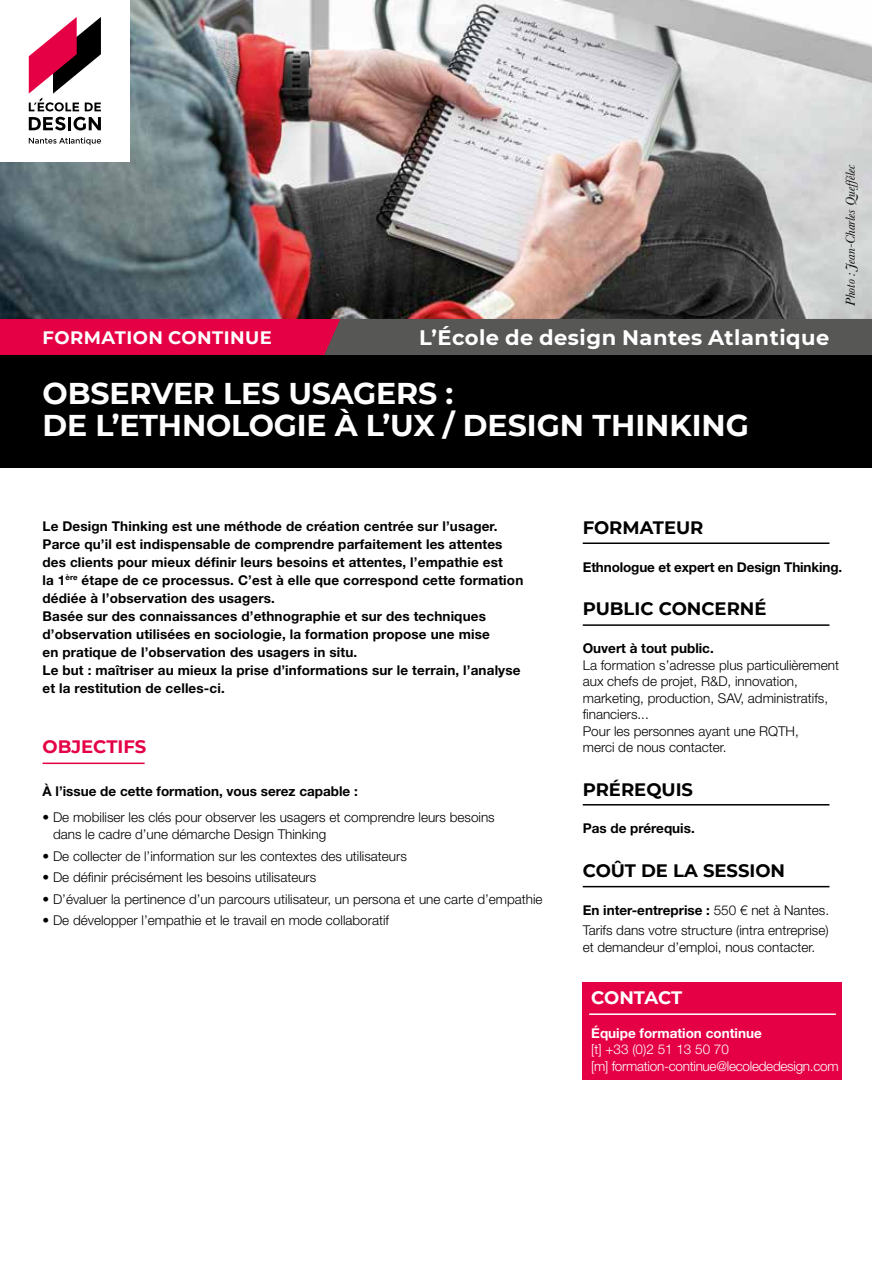
<style>
.page{position:relative;width:872px;height:1263px;background:#fff}
.page>*{position:absolute;margin:0;border:0;box-sizing:border-box;transform-origin:0 0}
.t1{font:700 30px/31.5px "Montserrat";letter-spacing:-.005em;color:#fff}
.t2{font:700 21px "Montserrat";letter-spacing:.025em;color:#fff}
.t3{font:700 18px "Montserrat";color:#000}
.t4{font:700 18px "Montserrat";letter-spacing:.025em;color:#fff}
.t5{font:700 18px "Montserrat";color:#e50046}
.t6{font:700 18px "Montserrat";letter-spacing:-.01em;color:#fff}
.t7{font:300 13.5px/16.5px "Helvetica Neue LT Std";color:#000}
.t8{font:700 13.5px/18px "Helvetica Neue LT Std";letter-spacing:.01em;color:#000}
.t9{font:300 13.5px/16.5px "Helvetica Neue LT Std";letter-spacing:-.02em;color:#fff}
.t10{font:700 13.5px "Helvetica Neue LT Std";letter-spacing:-.01em;color:#000}
.t11{font:italic 13.5px "Baskerville";color:#000}
.t12{font:700 13.5px "Helvetica Neue LT Std";color:#fff}
.s1{font-weight:700}
</style>
<div class="page">
<img style="left:0;top:0;width:872px;height:319px">
<div style="left:0;top:319px;width:872px;height:38px;background:#e50046"></div>
<div style="left:324px;top:319px;width:548px;height:36px;background:#575756"></div>
<div style="left:0;top:355px;width:872px;height:113px;background:#000"></div>
<div style="left:0;top:0;width:130px;height:162px;background:#fff"></div>
<svg style="left:29px;top:117px;width:72px;height:13px"></svg>
<svg style="left:29px;top:17px;width:72px;height:94px"></svg>
<svg style="left:29px;top:137px;width:72px;height:8px"></svg>
<div style="left:583px;top:982px;width:259px;height:98px;background:#e50046"></div>
<hr style="left:43px;top:762px;width:102px;height:2px;background:#e50046">
<hr style="left:583px;top:542px;width:246px;height:2px;background:#000">
<hr style="left:583px;top:624px;width:246px;height:2px;background:#000">
<hr style="left:583px;top:804px;width:246px;height:1px;background:#000">
<hr style="left:583px;top:886px;width:246px;height:1px;background:#000">
<hr style="left:589px;top:1013px;width:247px;height:2px;background:#fff">
<h3 class="t4" style="left:43px;top:324px;width:231px">FORMATION CONTINUE</h3>
<h2 class="t2" style="left:419px;top:322px;width:412px">L’École de design Nantes Atlantique</h2>
<h1 class="t1" style="left:43px;top:376px;width:708px">OBSERVER LES USAGERS :<br>DE L’ETHNOLOGIE À L’UX / DESIGN THINKING</h1>
<p class="t11" style="left:841px;top:306px;width:142px;rotate:-90deg">Photo : Jean-Charles Queffélec</p>
<p class="t8" style="left:43px;top:516px;width:482px">Le Design Thinking est une méthode de création centrée sur l’usager.<br>Parce qu’il est indispensable de comprendre parfaitement les attentes des clients pour mieux définir leurs besoins et attentes, l’empathie est<br>la 1<sup>ère</sup> étape de ce processus. C’est à elle que correspond cette formation dédiée à l’observation des usagers.<br>Basée sur des connaissances d’ethnographie et sur des techniques d’observation utilisées en sociologie, la formation propose une mise<br>en pratique de l’observation des usagers in situ.<br>Le but : maîtriser au mieux la prise d’informations sur le terrain, l’analyse et la restitution de celles-ci.</p>
<h3 class="t5" style="left:43px;top:734px;width:105px">OBJECTIFS</h3>
<p class="t8" style="left:43px;top:782px;width:317px">À l’issue de cette formation, vous serez capable :</p>
<p class="t7" style="left:53px;top:808px;width:443px;line-height:17.2px;text-indent:-11px">• De mobiliser les clés pour observer les usagers et comprendre leurs besoins dans le cadre d’une démarche Design Thinking</p>
<p class="t7" style="left:43px;top:847px;width:366px">• De collecter de l’information sur les contextes des utilisateurs</p>
<p class="t7" style="left:43px;top:869px;width:275px">• De définir précisément les besoins utilisateurs</p>
<p class="t7" style="left:43px;top:890px;width:501px">• D’évaluer la pertinence d’un parcours utilisateur, un persona et une carte d’empathie</p>
<p class="t7" style="left:43px;top:912px;width:348px">• De développer l’empathie et le travail en mode collaboratif</p>
<h3 class="t3" style="left:583px;top:515px;width:122px">FORMATEUR</h3>
<p class="t10" style="left:583px;top:559px;width:261px">Ethnologue et expert en Design Thinking.</p>
<h3 class="t3" style="left:583px;top:596px;width:185px">PUBLIC CONCERNÉ</h3>
<p class="t8" style="left:583px;top:639px;width:133px">Ouvert à tout public.</p>
<p class="t7" style="left:583px;top:656px;width:258px">La formation s’adresse plus particulièrement aux chefs de projet, R&amp;D, innovation, marketing, production, SAV, administratifs, financiers...<br>Pour les personnes ayant une RQTH,<br>merci de nous contacter.</p>
<h3 class="t3" style="left:583px;top:776px;width:112px">PRÉREQUIS</h3>
<p class="t8" style="left:583px;top:819px;width:114px">Pas de prérequis.</p>
<h3 class="t3" style="left:583px;top:857px;width:204px">COÛT DE LA SESSION</h3>
<p class="t7" style="left:583px;top:899px;width:248px;line-height:20.7px"><span class="s1">En inter-entreprise :</span> 550 € net à Nantes.<br>Tarifs dans votre structure (intra entreprise)</p>
<p class="t7" style="left:583px;top:939px;width:234px">et demandeur d’emploi, nous contacter.</p>
<h3 class="t6" style="left:591px;top:985px;width:92px">CONTACT</h3>
<p class="t12" style="left:591px;top:1024px;width:172px">Équipe formation continue</p>
<p class="t9" style="left:591px;top:1041px;width:249px">[t] +33 (0)2 51 13 50 70<br>[m] formation-continue@lecolededesign.com</p>
</div>
